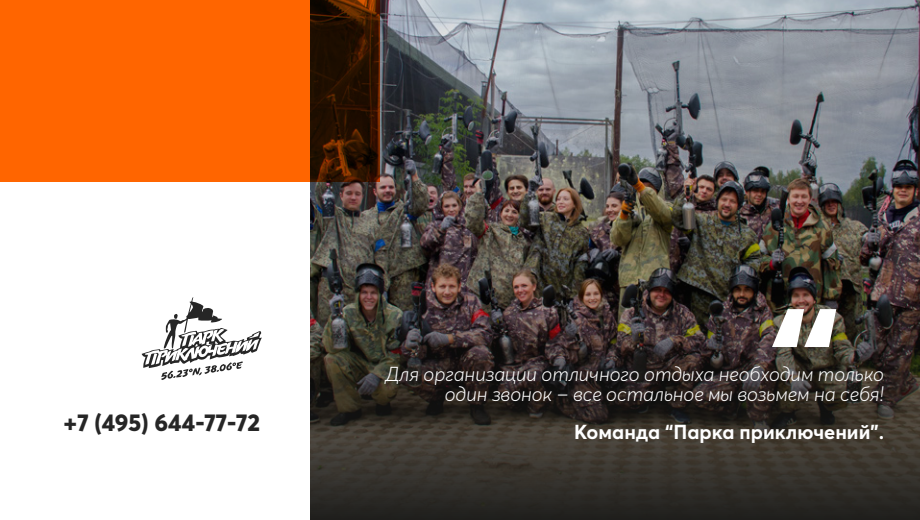
<style>
.page{position:relative;width:920px;height:520px;background:#fff}
.page>*{position:absolute;margin:0;border:0;box-sizing:border-box;transform-origin:0 0}
.t1{font:700 141.6px "Poppins";color:#fff}
.t2{font:800 24px "Averta CY";color:#262626}
.t3{font:italic 300 20px/20px "Averta CY";color:#fff;text-align:right}
.t4{font:700 20px "Averta CY";color:#fff}
</style>
<div class="page">
<img style="left:311px;top:0;width:609px;height:520px">
<svg style="left:142px;top:297px;width:120px;height:83px"></svg>
<svg style="left:0;top:0;width:379px;height:182px;background:#d85600"></svg>
<p class="t2" style="left:64px;top:405px;width:198px">+7 (495) 644-77-72</p>
<h1 class="t1" style="left:767px;top:277px;width:78px">“</h1>
<p class="t3" style="left:385px;top:364px;width:500px">Для организации отличного отдыха необходим только один звонок – все остальное мы возьмем на себя!</p>
<p class="t4" style="left:574px;top:418px;width:311px">Команда “Парка приключений”.</p>
</div>
